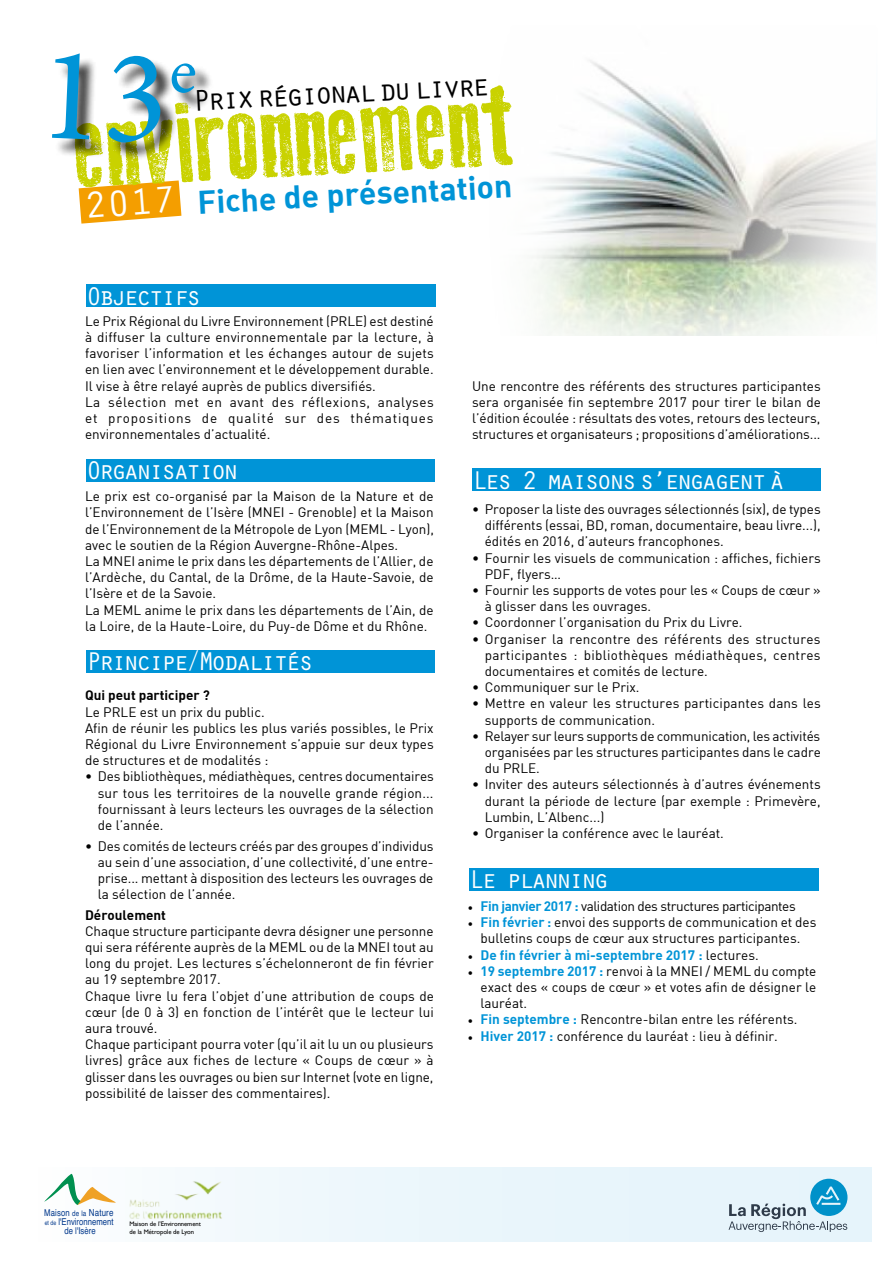
<style>
.page{position:relative;width:893px;height:1263px;background:#fff}
.page>*{position:absolute;margin:0;border:0;box-sizing:border-box;transform-origin:0 0}
.t1{font:115.8px "Old Press";color:#c9d200}
.t2{font:38.25px "Orator Std";color:#fff}
.t3{font:31.95px "DIN Bold Alternate";color:#0094d7}
.t4{font:30.9px "Orator Std";color:#000}
.t5{font:26.55px "Orator Std";letter-spacing:-.13em;color:#fff}
.t6{font:13.5px/16.2px "DIN";color:#000;text-align:justify}
.t7{font:13.5px "DIN";letter-spacing:-.03em;color:#000}
.t8{font:13.5px "DIN Bold";color:#0094d7}
.t9{font:13.5px "DIN Bold";color:#000}
.t10{font:condensed 9.45px/8.9px "Helvetica";color:#00378b;text-align:center}
.t11{font:6.6px/7.9px "Gill Sans";letter-spacing:-.005em;color:#000}
.s1{font-family:"Minion Pro"}
.s2{font-family:"DIN Bold";color:#0094d7}
.s3{font-family:"Minion Pro";color:#000}
.s4{font-family:"DIN";color:#000}
.s5{font-size:7.65px}
.s6{font-size:9.75px}
.s7{font-size:6.3px}
</style>
<div class="page">
<svg style="left:533px;top:60px;width:344px;height:276px"></svg>
<div style="left:86px;top:285px;width:350px;height:22px;background:#0094d7"></div>
<div style="left:469px;top:868px;width:350px;height:22px;background:#0094d7"></div>
<div style="left:472px;top:469px;width:349px;height:22px;background:#0094d7"></div>
<div style="left:86px;top:459px;width:349px;height:22px;background:#0094d7"></div>
<div style="left:86px;top:651px;width:349px;height:22px;background:#0094d7"></div>
<svg style="left:79px;top:180px;width:102px;height:44px"></svg>
<div style="left:55px;top:56px;width:158px;height:105px;background:#000;opacity:.75"></div>
<div style="left:21px;top:1167px;width:851px;height:75px;background:linear-gradient(to right,#f9fcfe,#e2f2fa)"></div>
<svg style="left:44px;top:1174px;width:72px;height:31px"></svg>
<svg style="left:729px;top:1179px;width:118px;height:53px;background:#afd0df"></svg>
<img style="left:128px;top:1180px;width:95px;height:41px">
<svg style="left:55px;top:56px;width:141px;height:88px"></svg>
<h3 class="t4" style="left:192px;top:78px;width:299px;rotate:-3deg">Prix régional du livre</h3>
<h1 class="t1" style="left:72px;top:83px;width:442px;rotate:-3deg">environnement</h1>
<h3 class="t3" style="left:196px;top:181px;width:317px;rotate:-3deg">Fiche de présentation</h3>
<h2 class="t2" style="left:82px;top:178px;width:93px;rotate:-4deg">2017</h2>
<h3 class="t5" style="left:86px;top:277px;width:117px">Objectifs</h3>
<p class="t6" style="left:85px;top:313px;width:350px;text-align:left">Le Prix Régional du Livre Environnement (PRLE) est destiné à diffuser la culture environnementale par la lecture, à favoriser l’information et les échanges autour de sujets en lien avec l’environnement et le développement durable.<br>Il vise à être relayé auprès de publics diversifiés.<br>La sélection met en avant des réflexions, analyses et propositions de qualité sur des thématiques environnementales d’actualité.</p>
<h3 class="t5" style="left:86px;top:451px;width:154px">Organisation</h3>
<p class="t6" style="left:85px;top:488px;width:350px;text-align:left">Le prix est co-organisé par la Maison de la Nature et de l’Environnement de l’Isère (MNEI - Grenoble) et la Maison de l’Environnement de la Métropole de Lyon (MEML - Lyon), avec le soutien de la Région Auvergne-Rhône-Alpes.<br>La MNEI anime le prix dans les départements de l’Allier, de l’Ardèche, du Cantal, de la Drôme, de la Haute-Savoie, de l’Isère et de la Savoie.<br>La MEML anime le prix dans les départements de l’Ain, de la Loire, de la Haute-Loire, du Puy-de Dôme et du Rhône.</p>
<h3 class="t5" style="left:86px;top:643px;width:229px">Principe/Modalités</h3>
<p class="t9" style="left:85px;top:687px;width:126px">Qui peut participer ?</p>
<p class="t6" style="left:85px;top:703px;width:350px;text-align:left">Le PRLE est un prix du public.<br>Afin de réunir les publics les plus variés possibles, le Prix Régional du Livre Environnement s’appuie sur deux types de structures et de modalités :</p>
<p class="t6" style="left:98px;top:768px;width:337px;text-indent:-13px">• Des bibliothèques, médiathèques, centres documentaires sur tous les territoires de la nouvelle grande région... fournissant à leurs lecteurs les ouvrages de la sélection de l’année.</p>
<p class="t6" style="left:98px;top:837px;width:337px;text-indent:-13px">• Des comités de lecteurs créés par des groupes d’individus au sein d’une association, d’une collectivité, d’une entre&shy;prise... mettant à disposition des lecteurs les ouvrages de la sélection de l’année.</p>
<p class="t9" style="left:85px;top:906px;width:82px">Déroulement</p>
<p class="t6" style="left:85px;top:922px;width:350px;text-align:left">Chaque structure participante devra désigner une personne qui sera référente auprès de la MEML ou de la MNEI tout au long du projet. Les lectures s’échelonneront de fin février au 19 septembre 2017.<br>Chaque livre lu fera l’objet d’une attribution de coups de cœur (de 0 à 3) en fonction de l’intérêt que le lecteur lui aura trouvé.<br>Chaque participant pourra voter (qu’il ait lu un ou plusieurs livres) grâce aux fiches de lecture « Coups de cœur » à glisser dans les ouvrages ou bien sur Internet (vote en ligne, possibilité de laisser des commentaires).</p>
<p class="t6" style="left:472px;top:377px;width:350px">Une rencontre des référents des structures participantes sera organisée fin septembre 2017 pour tirer le bilan de l’édition écoulée : résultats des votes, retours des lecteurs, structures et organisateurs ; propositions d’améliorations...</p>
<h3 class="t5" style="left:472px;top:461px;width:315px">Les 2 maisons s’engagent à</h3>
<p class="t6" style="left:485px;top:501px;width:337px;text-indent:-13px">• Proposer la liste des ouvrages sélectionnés (six), de types différents (essai, BD, roman, documentaire, beau livre...), édités en 2016, d’auteurs francophones.</p>
<p class="t6" style="left:485px;top:549px;width:337px;text-indent:-13px">• Fournir les visuels de communication : affiches, fichiers<br>PDF, flyers…</p>
<p class="t6" style="left:485px;top:582px;width:337px;text-indent:-13px">• Fournir les supports de votes pour les « Coups de cœur » à glisser dans les ouvrages.</p>
<p class="t6" style="left:472px;top:614px;width:272px">• Coordonner l’organisation du Prix du Livre.</p>
<p class="t6" style="left:485px;top:630px;width:337px;text-indent:-13px">• Organiser la rencontre des référents des structures participantes : bibliothèques médiathèques, centres documentaires et comités de lecture.</p>
<p class="t6" style="left:472px;top:679px;width:169px">• Communiquer sur le Prix.</p>
<p class="t6" style="left:485px;top:695px;width:338px;text-indent:-13px">• Mettre en valeur les structures participantes dans les supports de communication.</p>
<p class="t6" style="left:485px;top:728px;width:338px;text-indent:-13px">• Relayer sur leurs supports de communication, les activités organisées par les structures participantes dans le cadre du PRLE.</p>
<p class="t6" style="left:485px;top:776px;width:337px;text-indent:-13px">• Inviter des auteurs sélectionnés à d’autres événements durant la période de lecture (par exemple : Primevère, Lumbin, L’Albenc...)</p>
<p class="t6" style="left:472px;top:825px;width:253px">• Organiser la conférence avec le lauréat.</p>
<h3 class="t5" style="left:469px;top:861px;width:142px">Le planning</h3>
<p class="t7" style="left:468px;top:898px;width:329px"><span class="s1">•</span> <span class="s2">Fin janvier 2017 :</span> validation des structures participantes</p>
<p class="t6" style="left:468px;top:914px;width:350px;text-align:center"><span class="s1">•</span> <span class="s2">Fin février :</span> envoi des supports de communication et des bulletins coups de cœur aux structures participantes.</p>
<p class="t8" style="left:468px;top:946px;width:292px"><span class="s3">•</span> De fin février à mi-septembre 2017 : <span class="s4">lectures.</span></p>
<p class="t6" style="left:480px;top:962px;width:337px;text-indent:-13px"><span class="s1">•</span> <span class="s2">19 septembre 2017 :</span> renvoi à la MNEI / MEML du compte exact des « coups de cœur » et votes afin de désigner le lauréat.</p>
<p class="t6" style="left:468px;top:1011px;width:331px"><span class="s1">•</span> <span class="s2">Fin septembre :</span> Rencontre-bilan entre les référents.</p>
<p class="t6" style="left:468px;top:1027px;width:311px"><span class="s1">•</span> <span class="s2">Hiver 2017 :</span> conférence du lauréat : lieu à définir.</p>
<p class="t10" style="left:44px;top:1208px;width:71px">Maison <span class="s5">de la</span> <span class="s6">Nature </span><span class="s7">et de</span> l'Environnement de l'Isère</p>
<p class="t11" style="left:129px;top:1220px;width:73px">Maison de l’Environnement de la Métropole de Lyon</p>
</div>
